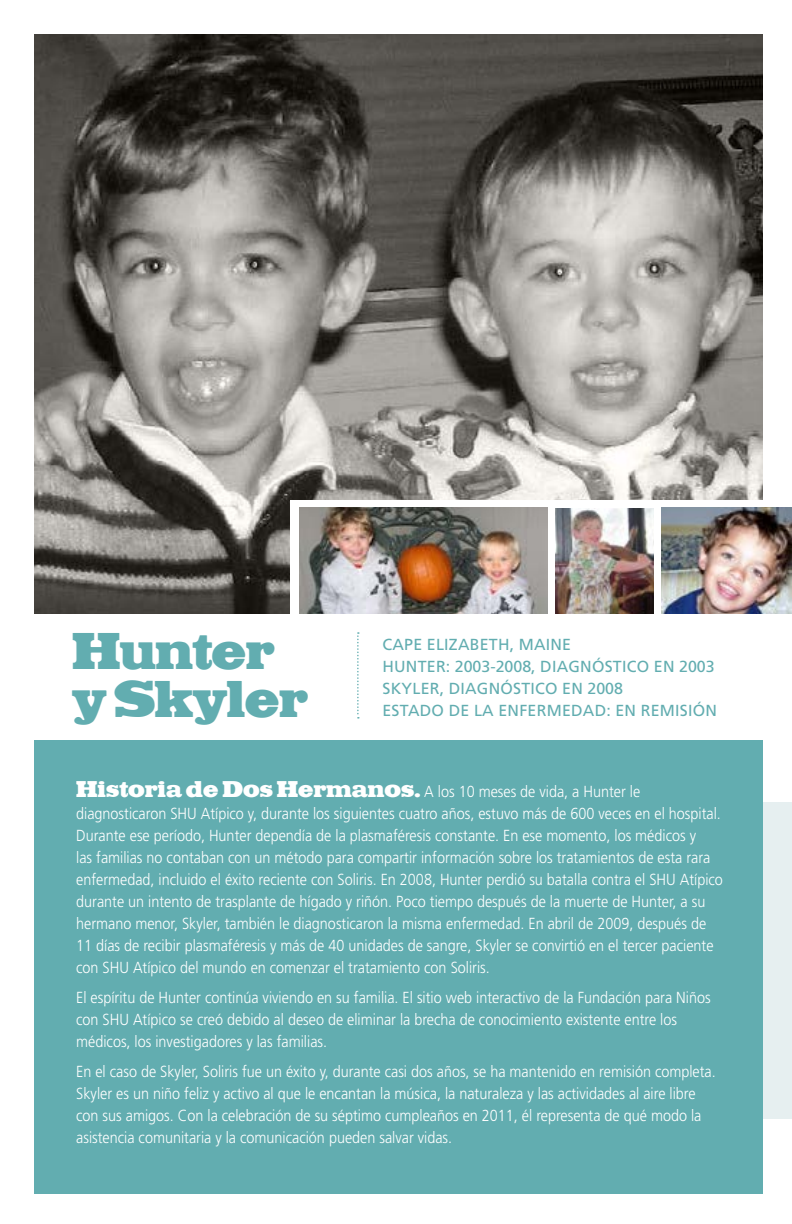
<style>
.page{position:relative;width:792px;height:1224px;background:#fff}
.page>*{position:absolute;margin:0;border:0;box-sizing:border-box;transform-origin:0 0}
.t1{font:800 50.2px/47.8px "Egypto";letter-spacing:-.02em;color:#62adb0;scale:.9 1}
.t2{font:300 16px/22px "Frutiger";color:#fff;scale:.9 1}
.t3{font:16px/22px "Frutiger";letter-spacing:.015em;color:#62adb0}
.s1{font-family:"Egypto";font-weight:800;font-size:22.2px}
</style>
<div class="page">
<div style="left:756px;top:803px;width:36px;height:316px;background:#e6eff0"></div>
<img style="left:34px;top:35px;width:728px;height:579px">
<div style="left:291px;top:500px;width:501px;height:293px;background:#fff"></div>
<div style="left:34px;top:740px;width:728px;height:454px;background:#62adb0"></div>
<img style="left:555px;top:508px;width:99px;height:106px">
<img style="left:299px;top:507px;width:249px;height:107px">
<img style="left:661px;top:508px;width:131px;height:106px">
<svg style="left:357px;top:632px;width:2px;height:87px"></svg>
<h1 class="t1" style="left:72px;top:625px;width:263px">Hunter y Skyler</h1>
<p class="t3" style="left:382px;top:633px;width:336px">CAPE ELIZABETH, MAINE<br>HUNTER: 2003-2008, DIAGNÓSTICO EN 2003<br>SKYLER, DIAGNÓSTICO EN 2008<br>ESTADO DE LA ENFERMEDAD: EN REMISIÓN</p>
<p class="t2" style="left:76px;top:780px;width:720px"><span class="s1">Historia de Dos Hermanos.</span> A los 10 meses de vida, a Hunter le diagnosticaron SHU Atípico y, durante los siguientes cuatro años, estuvo más de 600 veces en el hospital.<br>Durante ese período, Hunter dependía de la plasmaféresis constante. En ese momento, los médicos y<br>las familias no contaban con un método para compartir información sobre los tratamientos de esta rara enfermedad, incluido el éxito reciente con Soliris. En 2008, Hunter perdió su batalla contra el SHU Atípico durante un intento de trasplante de hígado y riñón. Poco tiempo después de la muerte de Hunter, a su hermano menor, Skyler, también le diagnosticaron la misma enfermedad. En abril de 2009, después de 11 días de recibir plasmaféresis y más de 40 unidades de sangre, Skyler se convirtió en el tercer paciente con SHU Atípico del mundo en comenzar el tratamiento con Soliris.</p>
<p class="t2" style="left:76px;top:986px;width:706px">El espíritu de Hunter continúa viviendo en su familia. El sitio web interactivo de la Fundación para Niños con SHU Atípico se creó debido al deseo de eliminar la brecha de conocimiento existente entre los médicos, los investigadores y las familias.</p>
<p class="t2" style="left:76px;top:1060px;width:712px">En el caso de Skyler, Soliris fue un éxito y, durante casi dos años, se ha mantenido en remisión completa.<br>Skyler es un niño feliz y activo al que le encantan la música, la naturaleza y las actividades al aire libre con sus amigos. Con la celebración de su séptimo cumpleaños en 2011, él representa de qué modo la asistencia comunitaria y la comunicación pueden salvar vidas.</p>
</div>
